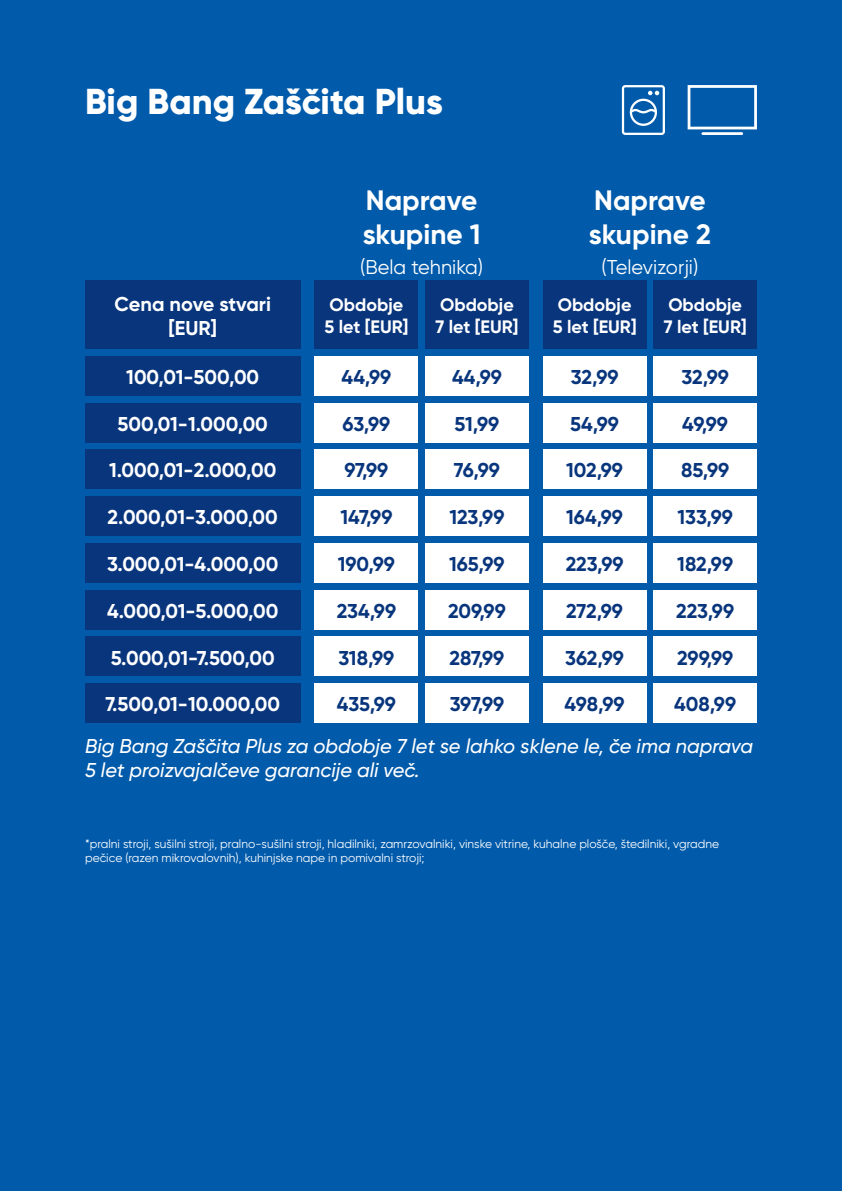
<style>
.page{position:relative;width:842px;height:1191px;background:#015aaa}
.page>*{position:absolute;margin:0;border:0;box-sizing:border-box;transform-origin:0 0}
.t1{font:800 36px "Gilroy";color:#fff}
.t2{font:700 28px/33.6px "Gilroy";color:#fff}
.t3{font:700 20px "Gilroy";color:#08357c}
.t4{font:700 20px/24px "Gilroy";color:#fff;text-align:center}
.t5{font:italic 500 20px/24px "Gilroy";color:#fff}
.t6{font:20px "Gilroy";color:#fff}
.t7{font:700 18px/21.6px "Gilroy";color:#fff}
.t8{font:12px/14.4px "Gilroy";color:#fff}
</style>
<div class="page">
<div style="left:425px;top:281px;width:104px;height:68px;background:#08357c"></div>
<div style="left:653px;top:281px;width:104px;height:68px;background:#08357c"></div>
<div style="left:425px;top:356px;width:104px;height:39px;background:#fff"></div>
<div style="left:653px;top:356px;width:104px;height:39px;background:#fff"></div>
<div style="left:425px;top:403px;width:104px;height:39px;background:#fff"></div>
<div style="left:653px;top:403px;width:104px;height:39px;background:#fff"></div>
<div style="left:425px;top:449px;width:104px;height:40px;background:#fff"></div>
<div style="left:653px;top:449px;width:104px;height:40px;background:#fff"></div>
<div style="left:425px;top:496px;width:104px;height:40px;background:#fff"></div>
<div style="left:653px;top:496px;width:104px;height:40px;background:#fff"></div>
<div style="left:425px;top:543px;width:104px;height:40px;background:#fff"></div>
<div style="left:653px;top:543px;width:104px;height:40px;background:#fff"></div>
<div style="left:425px;top:590px;width:104px;height:39px;background:#fff"></div>
<div style="left:653px;top:590px;width:104px;height:39px;background:#fff"></div>
<div style="left:425px;top:636px;width:104px;height:40px;background:#fff"></div>
<div style="left:653px;top:636px;width:104px;height:40px;background:#fff"></div>
<div style="left:425px;top:683px;width:104px;height:40px;background:#fff"></div>
<div style="left:653px;top:683px;width:104px;height:40px;background:#fff"></div>
<div style="left:315px;top:281px;width:103px;height:68px;background:#08357c"></div>
<div style="left:543px;top:281px;width:103px;height:68px;background:#08357c"></div>
<div style="left:315px;top:356px;width:103px;height:39px;background:#fff"></div>
<div style="left:543px;top:356px;width:103px;height:39px;background:#fff"></div>
<div style="left:315px;top:403px;width:103px;height:39px;background:#fff"></div>
<div style="left:543px;top:403px;width:103px;height:39px;background:#fff"></div>
<div style="left:315px;top:449px;width:103px;height:40px;background:#fff"></div>
<div style="left:543px;top:449px;width:103px;height:40px;background:#fff"></div>
<div style="left:315px;top:496px;width:103px;height:40px;background:#fff"></div>
<div style="left:543px;top:496px;width:103px;height:40px;background:#fff"></div>
<div style="left:315px;top:543px;width:103px;height:40px;background:#fff"></div>
<div style="left:543px;top:543px;width:103px;height:40px;background:#fff"></div>
<div style="left:315px;top:590px;width:103px;height:39px;background:#fff"></div>
<div style="left:543px;top:590px;width:103px;height:39px;background:#fff"></div>
<div style="left:315px;top:636px;width:103px;height:40px;background:#fff"></div>
<div style="left:543px;top:636px;width:103px;height:40px;background:#fff"></div>
<div style="left:315px;top:683px;width:103px;height:40px;background:#fff"></div>
<div style="left:543px;top:683px;width:103px;height:40px;background:#fff"></div>
<div style="left:85px;top:281px;width:215px;height:68px;background:#08357c"></div>
<div style="left:85px;top:356px;width:215px;height:39px;background:#08357c"></div>
<div style="left:85px;top:403px;width:215px;height:39px;background:#08357c"></div>
<div style="left:85px;top:449px;width:215px;height:40px;background:#08357c"></div>
<div style="left:85px;top:496px;width:215px;height:40px;background:#08357c"></div>
<div style="left:85px;top:543px;width:215px;height:40px;background:#08357c"></div>
<div style="left:85px;top:590px;width:215px;height:39px;background:#08357c"></div>
<div style="left:85px;top:636px;width:215px;height:40px;background:#08357c"></div>
<div style="left:85px;top:683px;width:215px;height:40px;background:#08357c"></div>
<svg style="left:622px;top:85px;width:43px;height:50px"></svg>
<svg style="left:688px;top:85px;width:69px;height:50px"></svg>
<h1 class="t1" style="left:85px;top:79px;width:359px">Big Bang Zaščita Plus</h1>
<h2 class="t2" style="left:363px;top:183px;width:119px">Naprave skupine 1</h2>
<p class="t6" style="left:360px;top:254px;width:125px">(Bela tehnika)</p>
<h2 class="t2" style="left:589px;top:183px;width:123px">Naprave skupine 2</h2>
<p class="t6" style="left:601px;top:254px;width:98px">(Televizorji)</p>
<p class="t4" style="left:115px;top:292px;width:158px">Cena nove stvari [EUR]</p>
<p class="t4" style="left:126px;top:364px;width:134px">100,01-500,00</p>
<p class="t3" style="left:342px;top:364px;width:51px">44,99</p>
<p class="t3" style="left:452px;top:364px;width:51px">44,99</p>
<p class="t3" style="left:571px;top:364px;width:49px">32,99</p>
<p class="t3" style="left:681px;top:364px;width:49px">32,99</p>
<p class="t3" style="left:342px;top:411px;width:49px">63,99</p>
<p class="t3" style="left:455px;top:411px;width:46px">51,99</p>
<p class="t3" style="left:570px;top:411px;width:50px">54,99</p>
<p class="t3" style="left:682px;top:411px;width:47px">49,99</p>
<p class="t3" style="left:344px;top:458px;width:45px">97,99</p>
<p class="t3" style="left:454px;top:458px;width:47px">76,99</p>
<p class="t3" style="left:566px;top:458px;width:58px">102,99</p>
<p class="t3" style="left:681px;top:458px;width:50px">85,99</p>
<p class="t3" style="left:340px;top:504px;width:54px">147,99</p>
<p class="t3" style="left:449px;top:504px;width:56px">123,99</p>
<p class="t3" style="left:566px;top:504px;width:58px">164,99</p>
<p class="t3" style="left:677px;top:504px;width:57px">133,99</p>
<p class="t3" style="left:338px;top:551px;width:59px">190,99</p>
<p class="t3" style="left:449px;top:551px;width:57px">165,99</p>
<p class="t3" style="left:566px;top:551px;width:59px">223,99</p>
<p class="t3" style="left:677px;top:551px;width:57px">182,99</p>
<p class="t3" style="left:337px;top:598px;width:61px">234,99</p>
<p class="t3" style="left:448px;top:598px;width:59px">209,99</p>
<p class="t3" style="left:566px;top:598px;width:58px">272,99</p>
<p class="t3" style="left:676px;top:598px;width:59px">223,99</p>
<p class="t3" style="left:338px;top:645px;width:57px">318,99</p>
<p class="t3" style="left:450px;top:645px;width:56px">287,99</p>
<p class="t3" style="left:565px;top:645px;width:60px">362,99</p>
<p class="t3" style="left:677px;top:645px;width:58px">299,99</p>
<p class="t3" style="left:337px;top:692px;width:61px">435,99</p>
<p class="t3" style="left:450px;top:692px;width:56px">397,99</p>
<p class="t3" style="left:565px;top:692px;width:61px">498,99</p>
<p class="t3" style="left:674px;top:692px;width:63px">408,99</p>
<p class="t7" style="left:324px;top:294px;width:85px">Obdobje<br>5 let [EUR]</p>
<p class="t7" style="left:553px;top:294px;width:85px">Obdobje<br>5 let [EUR]</p>
<p class="t7" style="left:435px;top:294px;width:84px">Obdobje<br>7 let [EUR]</p>
<p class="t7" style="left:664px;top:294px;width:84px">Obdobje<br>7 let [EUR]</p>
<p class="t4" style="left:118px;top:411px;width:152px">500,01-1.000,00</p>
<p class="t4" style="left:109px;top:458px;width:169px">1.000,01-2.000,00</p>
<p class="t4" style="left:108px;top:505px;width:172px">2.000,01-3.000,00</p>
<p class="t4" style="left:107px;top:552px;width:173px">3.000,01-4.000,00</p>
<p class="t4" style="left:107px;top:598px;width:173px">4.000,01-5.000,00</p>
<p class="t4" style="left:111px;top:645px;width:165px">5.000,01-7.500,00</p>
<p class="t4" style="left:105px;top:692px;width:176px">7.500,01-10.000,00</p>
<p class="t5" style="left:85px;top:734px;width:669px">Big Bang Zaščita Plus za obdobje 7 let se lahko sklene le, če ima naprava<br>5 let proizvajalčeve garancije ali več.</p>
<p class="t8" style="left:85px;top:836px;width:636px">*pralni stroji, sušilni stroji, pralno-sušilni stroji, hladilniki, zamrzovalniki, vinske vitrine, kuhalne plošče, štedilniki, vgradne pečice (razen mikrovalovnih), kuhinjske nape in pomivalni stroji;</p>
</div>
